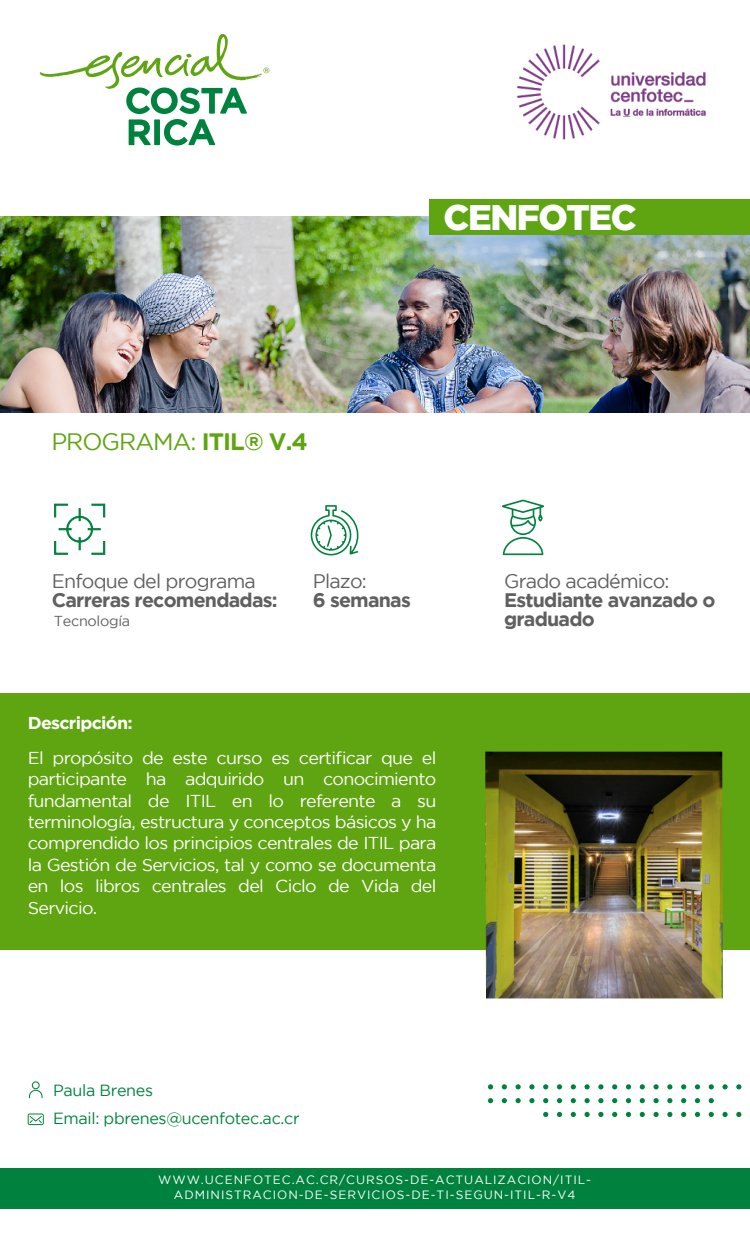
<style>
.page{position:relative;width:750px;height:1240px;background:#fff}
.page>*{position:absolute;margin:0;border:0;box-sizing:border-box;transform-origin:0 0}
.t1{font:900 35.47px "Gotham";letter-spacing:-.04em;color:#fff}
.t2{font:23.7px "Gotham";letter-spacing:-.04em;color:#5fa511}
.t3{font:700 19.58px/19.2px "Gotham";letter-spacing:-.04em;color:#606060}
.t4{font:19.58px "Gotham";letter-spacing:-.04em;color:#606060}
.t5{font:17.17px/21.5px "Gotham";letter-spacing:-.04em;color:#fff;text-align:justify;scale:1.04 1}
.t6{font:700 17.17px "Gotham";letter-spacing:-.04em;color:#fff;scale:1.04 1}
.t7{font:16.12px/28.2px "Gotham";letter-spacing:-.02em;color:#00823f}
.t8{font:14.4px "Gotham";letter-spacing:-.02em;color:#606060}
.t9{font:12px/15px "Gotham";letter-spacing:.08em;color:#fff;text-align:center}
.s1{font-weight:700}
</style>
<div class="page">
<img style="left:0;top:216px;width:750px;height:196px">
<div style="left:430px;top:200px;width:320px;height:35px;background:#5fa511"></div>
<svg style="left:54px;top:504px;width:51px;height:51px"></svg>
<svg style="left:311px;top:505px;width:48px;height:50px"></svg>
<svg style="left:502px;top:499px;width:42px;height:56px"></svg>
<img style="left:517px;top:44px;width:189px;height:96px">
<div style="left:0;top:1168px;width:750px;height:41px;background:#00823f"></div>
<div style="left:0;top:693px;width:750px;height:257px;background:#5fa511"></div>
<img style="left:485px;top:752px;width:238px;height:246px">
<svg style="left:736px;top:1112px;width:5px;height:5px"></svg>
<svg style="left:736px;top:1084px;width:5px;height:5px"></svg>
<svg style="left:722px;top:1112px;width:6px;height:5px"></svg>
<svg style="left:722px;top:1084px;width:6px;height:5px"></svg>
<svg style="left:709px;top:1112px;width:5px;height:5px"></svg>
<svg style="left:709px;top:1098px;width:5px;height:5px"></svg>
<svg style="left:709px;top:1084px;width:5px;height:5px"></svg>
<svg style="left:695px;top:1112px;width:5px;height:5px"></svg>
<svg style="left:695px;top:1098px;width:5px;height:5px"></svg>
<svg style="left:695px;top:1084px;width:5px;height:5px"></svg>
<svg style="left:681px;top:1112px;width:5px;height:5px"></svg>
<svg style="left:681px;top:1098px;width:5px;height:5px"></svg>
<svg style="left:681px;top:1084px;width:5px;height:5px"></svg>
<svg style="left:667px;top:1112px;width:5px;height:5px"></svg>
<svg style="left:667px;top:1098px;width:5px;height:5px"></svg>
<svg style="left:667px;top:1084px;width:5px;height:5px"></svg>
<svg style="left:654px;top:1112px;width:5px;height:5px"></svg>
<svg style="left:654px;top:1098px;width:5px;height:5px"></svg>
<svg style="left:654px;top:1084px;width:5px;height:5px"></svg>
<svg style="left:640px;top:1112px;width:5px;height:5px"></svg>
<svg style="left:640px;top:1098px;width:5px;height:5px"></svg>
<svg style="left:640px;top:1084px;width:5px;height:5px"></svg>
<svg style="left:626px;top:1112px;width:5px;height:5px"></svg>
<svg style="left:626px;top:1098px;width:5px;height:5px"></svg>
<svg style="left:626px;top:1084px;width:5px;height:5px"></svg>
<svg style="left:612px;top:1112px;width:5px;height:5px"></svg>
<svg style="left:612px;top:1098px;width:5px;height:5px"></svg>
<svg style="left:612px;top:1084px;width:5px;height:5px"></svg>
<svg style="left:598px;top:1112px;width:5px;height:5px"></svg>
<svg style="left:598px;top:1098px;width:5px;height:5px"></svg>
<svg style="left:598px;top:1084px;width:5px;height:5px"></svg>
<svg style="left:585px;top:1112px;width:5px;height:5px"></svg>
<svg style="left:585px;top:1098px;width:5px;height:5px"></svg>
<svg style="left:585px;top:1084px;width:5px;height:5px"></svg>
<svg style="left:571px;top:1112px;width:5px;height:5px"></svg>
<svg style="left:571px;top:1098px;width:5px;height:5px"></svg>
<svg style="left:571px;top:1084px;width:5px;height:5px"></svg>
<svg style="left:557px;top:1112px;width:5px;height:5px"></svg>
<svg style="left:557px;top:1098px;width:5px;height:5px"></svg>
<svg style="left:557px;top:1084px;width:5px;height:5px"></svg>
<svg style="left:543px;top:1112px;width:5px;height:5px"></svg>
<svg style="left:543px;top:1098px;width:5px;height:5px"></svg>
<svg style="left:543px;top:1084px;width:5px;height:5px"></svg>
<svg style="left:529px;top:1098px;width:6px;height:5px"></svg>
<svg style="left:529px;top:1084px;width:6px;height:5px"></svg>
<svg style="left:516px;top:1098px;width:5px;height:5px"></svg>
<svg style="left:516px;top:1084px;width:5px;height:5px"></svg>
<svg style="left:502px;top:1098px;width:5px;height:5px"></svg>
<svg style="left:502px;top:1084px;width:5px;height:5px"></svg>
<svg style="left:488px;top:1098px;width:5px;height:5px"></svg>
<svg style="left:488px;top:1084px;width:5px;height:5px"></svg>
<svg style="left:29px;top:1081px;width:14px;height:17px"></svg>
<svg style="left:28px;top:1113px;width:16px;height:12px"></svg>
<svg style="left:40px;top:34px;width:229px;height:112px"></svg>
<h1 class="t1" style="left:444px;top:197px;width:195px">CENFOTEC</h1>
<h2 class="t2" style="left:51px;top:428px;width:258px">PROGRAMA: <span class="s1">ITIL® V.4</span></h2>
<p class="t4" style="left:52px;top:570px;width:206px">Enfoque del programa</p>
<p class="t3" style="left:52px;top:590px;width:227px">Carreras recomendadas:</p>
<p class="t8" style="left:54px;top:613px;width:78px">Tecnología</p>
<p class="t4" style="left:313px;top:570px;width:56px">Plazo:</p>
<p class="t3" style="left:313px;top:590px;width:100px">6 semanas</p>
<p class="t6" style="left:28px;top:713px;width:103px">Descripción:</p>
<p class="t5" style="left:28px;top:746px;width:395px">El propósito de este curso es certificar que el participante ha adquirido un conocimiento fundamental de ITIL en lo referente a su terminología, estructura y conceptos básicos y ha comprendido los principios centrales de ITIL para la Gestión de Servicios, tal y como se documenta en los libros centrales del Ciclo de Vida del Servicio.</p>
<p class="t7" style="left:53px;top:1076px;width:248px">Paula Brenes<br>Email: pbrenes@ucenfotec.ac.cr</p>
<p class="t4" style="left:504px;top:570px;width:167px">Grado académico:</p>
<p class="t3" style="left:504px;top:590px;width:213px">Estudiante avanzado o graduado</p>
<p class="t9" style="left:158px;top:1172px;width:434px">WWW.UCENFOTEC.AC.CR/CURSOS-DE-ACTUALIZACION/ITIL-<br>ADMINISTRACION-DE-SERVICIOS-DE-TI-SEGUN-ITIL-R-V4</p>
</div>
